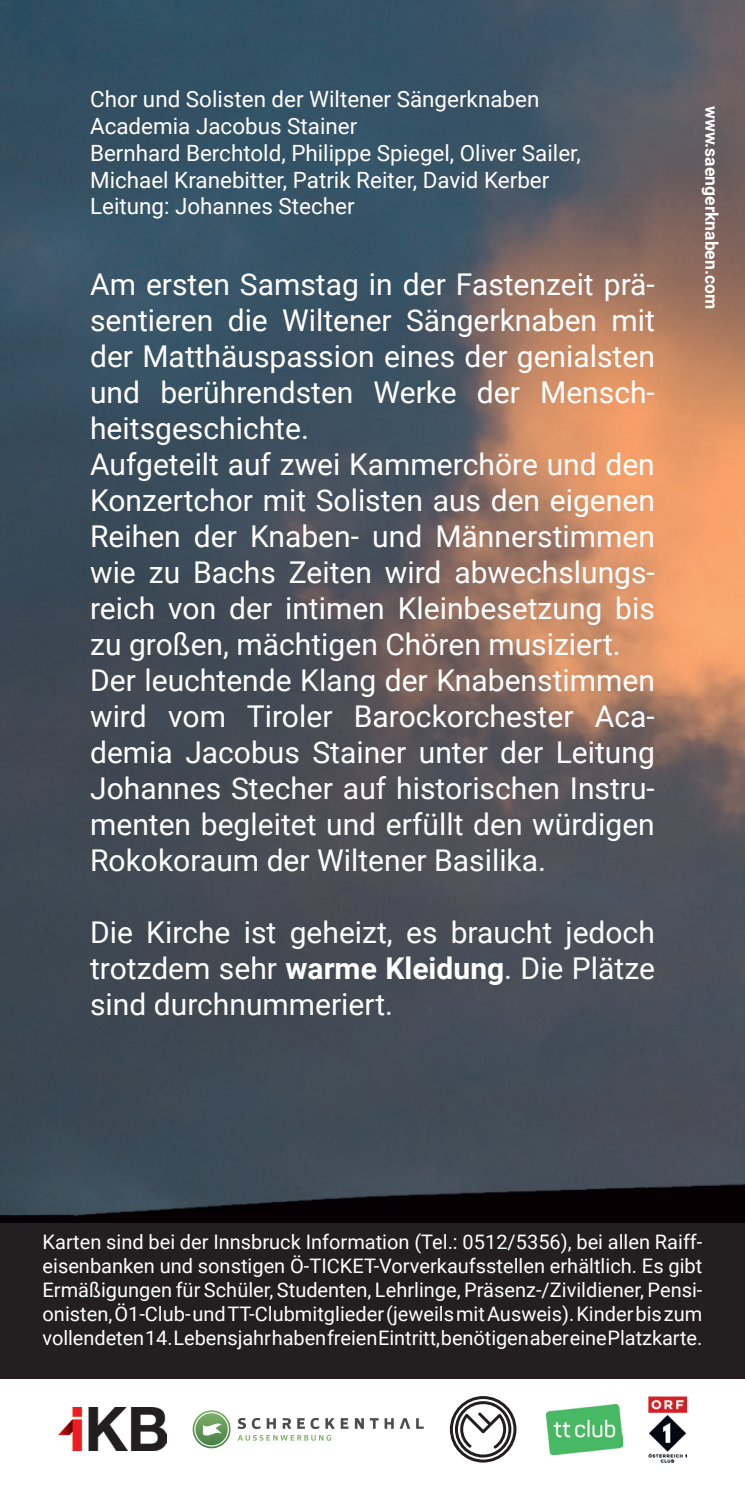
<style>
.page{position:relative;width:745px;height:1489px;background:#fff}
.page>*{position:absolute;margin:0;border:0;box-sizing:border-box;transform-origin:0 0}
.t1{font:30px/36px "Roboto";color:#fff}
.t2{font:22.5px/27px "Roboto";color:#fff}
.t3{font:20px/24px "Roboto";letter-spacing:-.005em;color:#fff;text-align:justify}
.t4{font:700 17.5px "Roboto";color:#fff}
.s1{font-weight:700}
</style>
<div class="page">
<img style="left:0;top:0;width:744px;height:1222px">
<div style="left:0;top:1222px;width:744px;height:156px;background:#231f20"></div>
<svg style="left:449px;top:1396px;width:67px;height:66px"></svg>
<img style="left:58px;top:1407px;width:108px;height:43px">
<img style="left:648px;top:1396px;width:38px;height:66px">
<svg style="left:237px;top:1418px;width:9px;height:10px"></svg>
<svg style="left:252px;top:1418px;width:8px;height:10px"></svg>
<svg style="left:266px;top:1418px;width:10px;height:10px"></svg>
<svg style="left:282px;top:1418px;width:9px;height:10px"></svg>
<svg style="left:297px;top:1418px;width:22px;height:10px"></svg>
<svg style="left:325px;top:1418px;width:23px;height:10px"></svg>
<svg style="left:354px;top:1418px;width:9px;height:10px"></svg>
<svg style="left:369px;top:1418px;width:9px;height:10px"></svg>
<svg style="left:384px;top:1418px;width:9px;height:10px"></svg>
<svg style="left:416px;top:1418px;width:7px;height:10px"></svg>
<svg style="left:400px;top:1418px;width:10px;height:10px"></svg>
<svg style="left:238px;top:1435px;width:93px;height:5px"></svg>
<svg style="left:192px;top:1410px;width:38px;height:38px"></svg>
<img style="left:546px;top:1404px;width:76px;height:49px">
<p class="t2" style="left:90px;top:84px;width:492px">Chor und Solisten der Wiltener Sängerknaben Academia Jacobus Stainer<br>Bernhard Berchtold, Philippe Spiegel, Oliver Sailer, Michael Kranebitter, Patrik Reiter, David Kerber Leitung: Johannes Stecher</p>
<p class="t1" style="left:90px;top:265px;width:566px">Am ersten Samstag in der Fastenzeit prä&shy;sentieren die Wiltener Sängerknaben mit der Matthäuspassion eines der genialsten und berührendsten Werke der Mensch&shy;heitsgeschichte.<br>Aufgeteilt auf zwei Kammerchöre und den Konzertchor mit Solisten aus den eigenen Reihen der Knaben- und Männerstimmen wie zu Bachs Zeiten wird abwechslungs&shy;reich von der intimen Kleinbesetzung bis zu großen, mächtigen Chören musiziert.<br>Der leuchtende Klang der Knabenstimmen wird vom Tiroler Barockorchester Aca&shy;demia Jacobus Stainer unter der Leitung Johannes Stecher auf historischen Instru&shy;menten begleitet und erfüllt den würdigen Rokokoraum der Wiltener Basilika.</p>
<p class="t1" style="left:90px;top:913px;width:566px;text-align:justify">Die Kirche ist geheizt, es braucht jedoch trotzdem sehr <span class="s1">warme Kleidung</span>. Die Plätze sind durchnummeriert.</p>
<p class="t4" style="left:723px;top:106px;width:205px;rotate:90deg">www.saengerknaben.com</p>
<p class="t3" style="left:43px;top:1228px;width:661px">Karten sind bei der Innsbruck Information (Tel.: 0512/5356), bei allen Raiff&shy;eisenbanken und sonstigen Ö-TICKET-Vorverkaufsstellen erhältlich. Es gibt Ermäßigungen für Schüler, Studenten, Lehrlinge, Präsenz-/Zivildiener, Pensi&shy;onisten, Ö1-Club- und TT-Clubmitglieder (jeweils mit Ausweis). Kinder bis zum vollendeten 14. Lebensjahr haben freien Eintritt, benötigen aber eine Platzkarte.</p>
</div>
